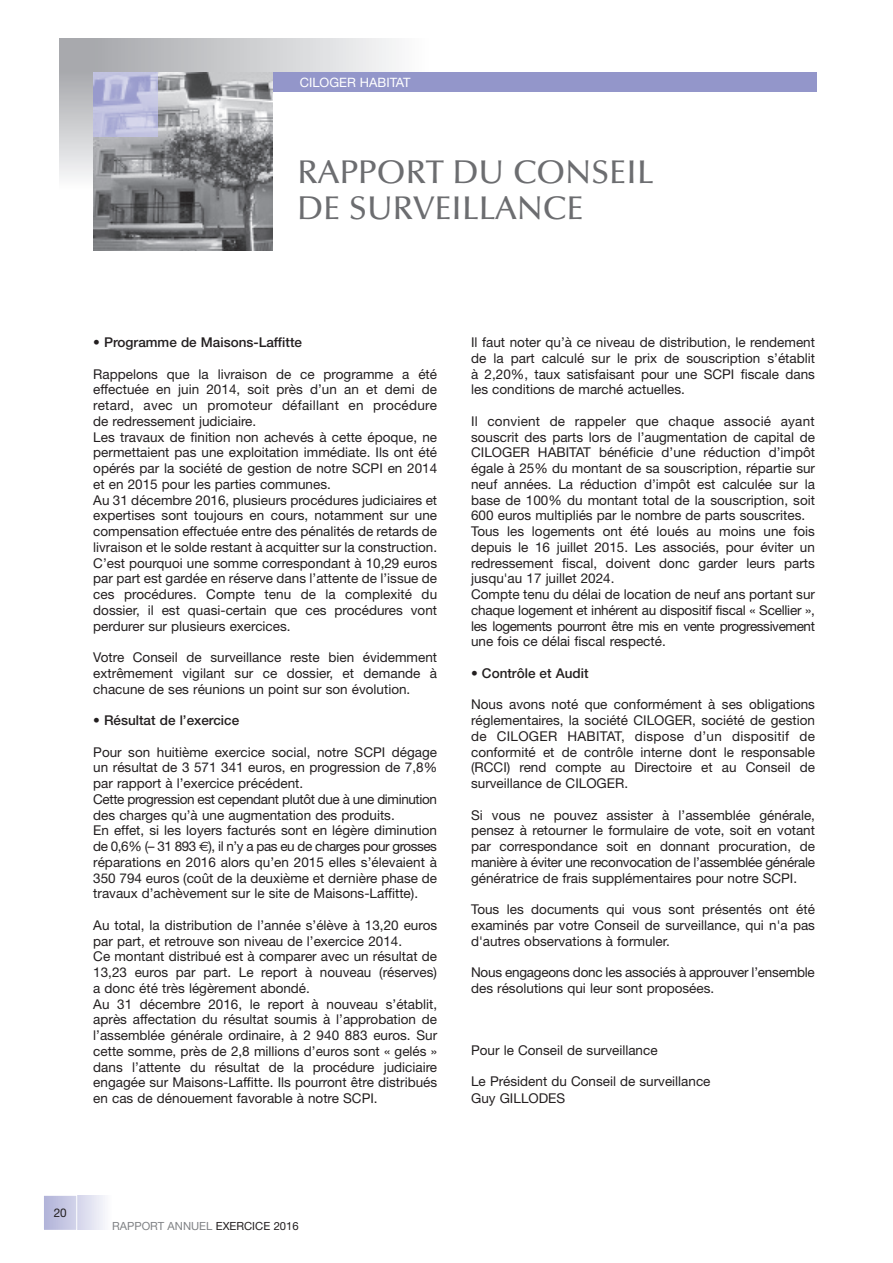
<style>
.page{position:relative;width:893px;height:1263px;background:#fff}
.page>*{position:absolute;margin:0;border:0;box-sizing:border-box;transform-origin:0 0}
.t1{font:500 33px/36px "Optima";color:#6c6d70}
.t2{font:13.5px/15.8px "Helvetica Neue";color:#231f20}
.t3{font:500 13.5px "Helvetica Neue";color:#231f20}
.t4{font:12.9px "Helvetica Neue";color:#fff}
.t5{font:12px "Helvetica Neue";color:#231f20}
.t6{font:11.25px "Helvetica Neue";color:#808285}
.s1{font-family:"Euro Sans"}
.s2{color:#231f20}
</style>
<div class="page">
<div style="left:60px;top:38px;width:34px;height:34px;background:#a8a9ad"></div>
<div style="left:60px;top:95px;width:34px;height:95px;background:#b9babd"></div>
<div style="left:60px;top:102px;width:34px;height:88px;background:#bebfc1"></div>
<div style="left:60px;top:109px;width:34px;height:81px;background:#c2c3c6"></div>
<div style="left:60px;top:116px;width:34px;height:74px;background:#c7c8ca"></div>
<div style="left:60px;top:123px;width:34px;height:67px;background:#cccdcf"></div>
<div style="left:60px;top:130px;width:34px;height:60px;background:#d1d2d4"></div>
<div style="left:60px;top:136px;width:34px;height:54px;background:#d5d6d8"></div>
<div style="left:60px;top:142px;width:34px;height:48px;background:#d9dadc"></div>
<div style="left:60px;top:148px;width:34px;height:42px;background:#dddee0"></div>
<div style="left:60px;top:153px;width:34px;height:37px;background:#e1e2e4"></div>
<div style="left:60px;top:159px;width:34px;height:31px;background:#e5e6e8"></div>
<div style="left:60px;top:163px;width:34px;height:27px;background:#e9eaeb"></div>
<div style="left:60px;top:168px;width:34px;height:22px;background:#ededee"></div>
<div style="left:60px;top:173px;width:34px;height:17px;background:#f0f1f2"></div>
<div style="left:60px;top:177px;width:34px;height:13px;background:#f4f5f5"></div>
<div style="left:60px;top:182px;width:34px;height:8px;background:#f8f8f9"></div>
<hr style="left:60px;top:187px;width:34px;height:3px;background:#fcfcfc">
<div style="left:237px;top:38px;width:194px;height:34px;background:#cbccce"></div>
<div style="left:260px;top:38px;width:171px;height:34px;background:#d1d2d4"></div>
<div style="left:280px;top:38px;width:151px;height:34px;background:#d6d7d9"></div>
<div style="left:297px;top:38px;width:134px;height:34px;background:#dadbdd"></div>
<div style="left:313px;top:38px;width:118px;height:34px;background:#dedfe1"></div>
<div style="left:330px;top:38px;width:101px;height:34px;background:#e2e3e5"></div>
<div style="left:343px;top:38px;width:88px;height:34px;background:#e6e7e9"></div>
<div style="left:356px;top:38px;width:75px;height:34px;background:#eaebec"></div>
<div style="left:369px;top:38px;width:62px;height:34px;background:#eeeeef"></div>
<div style="left:383px;top:38px;width:48px;height:34px;background:#f1f2f3"></div>
<div style="left:396px;top:38px;width:35px;height:34px;background:#f5f5f6"></div>
<div style="left:409px;top:38px;width:22px;height:34px;background:#f9f9f9"></div>
<div style="left:422px;top:38px;width:9px;height:34px;background:#fdfdfd"></div>
<div style="left:272px;top:72px;width:544px;height:19px;background:#9396ca"></div>
<img style="left:94px;top:73px;width:178px;height:178px">
<img style="left:94px;top:73px;width:63px;height:63px">
<div style="left:53px;top:1196px;width:58px;height:34px;background:#babcdd"></div>
<div style="left:57px;top:1196px;width:54px;height:34px;background:#bebfdf"></div>
<div style="left:61px;top:1196px;width:50px;height:34px;background:#c2c4e1"></div>
<div style="left:64px;top:1196px;width:47px;height:34px;background:#c6c7e3"></div>
<div style="left:68px;top:1196px;width:43px;height:34px;background:#cacbe5"></div>
<div style="left:72px;top:1196px;width:39px;height:34px;background:#cecfe8"></div>
<div style="left:77px;top:1196px;width:34px;height:34px;background:#dddeee"></div>
<div style="left:78px;top:1196px;width:33px;height:34px;background:#d4d5eb"></div>
<div style="left:81px;top:1196px;width:30px;height:34px;background:#d9d9ec"></div>
<div style="left:85px;top:1196px;width:26px;height:34px;background:#dddeef"></div>
<div style="left:89px;top:1196px;width:22px;height:34px;background:#e1e2f1"></div>
<div style="left:92px;top:1196px;width:19px;height:34px;background:#e6e6f3"></div>
<div style="left:95px;top:1196px;width:16px;height:34px;background:#e9eaf4"></div>
<div style="left:99px;top:1196px;width:12px;height:34px;background:#eeeef6"></div>
<div style="left:102px;top:1196px;width:9px;height:34px;background:#f1f2f9"></div>
<div style="left:105px;top:1196px;width:6px;height:34px;background:#f5f5fa"></div>
<hr style="left:108px;top:1196px;width:3px;height:34px;background:#fafafc">
<div style="left:43px;top:1195px;width:34px;height:36px;border:1px solid #fff"></div>
<p class="t4" style="left:300px;top:74px;width:112px">CILOGER HABITAT</p>
<h1 class="t1" style="left:298px;top:155px;width:357px">RAPPORT DU CONSEIL<br>DE SURVEILLANCE</h1>
<p class="t3" style="left:93px;top:334px;width:210px">• Programme de Maisons-Laffitte</p>
<p class="t2" style="left:93px;top:366px;width:345px">Rappelons que la livraison de ce programme a été effectuée en juin 2014, soit près d’un an et demi de retard, avec un promoteur défaillant en procédure de redressement judiciaire.<br>Les travaux de finition non achevés à cette époque, ne permettaient pas une exploitation immédiate. Ils ont été opérés par la société de gestion de notre SCPI en 2014 et en 2015 pour les parties communes.<br>Au 31 décembre 2016, plusieurs procédures judiciaires et expertises sont toujours en cours, notamment sur une compensation effectuée entre des pénalités de retards de livraison et le solde restant à acquitter sur la construction.<br>C’est pourquoi une somme correspondant à 10,29 euros par part est gardée en réserve dans l’attente de l’issue de ces procédures. Compte tenu de la complexité du dossier, il est quasi-certain que ces procédures vont perdurer sur plusieurs exercices.</p>
<p class="t2" style="left:93px;top:649px;width:345px;text-align:justify">Votre Conseil de surveillance reste bien évidemment extrêmement vigilant sur ce dossier, et demande à chacune de ses réunions un point sur son évolution.</p>
<p class="t3" style="left:93px;top:712px;width:147px">• Résultat de l’exercice</p>
<p class="t2" style="left:93px;top:744px;width:345px">Pour son huitième exercice social, notre SCPI dégage un résultat de 3 571 341 euros, en progression de 7,8% par rapport à l’exercice précédent.<br>Cette progression est cependant plutôt due à une diminution des charges qu’à une augmentation des produits.<br>En effet, si les loyers facturés sont en légère diminution de 0,6% (– 31 893 <span class="s1">€</span>), il n’y a pas eu de charges pour grosses réparations en 2016 alors qu’en 2015 elles s’élevaient à 350 794 euros (coût de la deuxième et dernière phase de travaux d’achèvement sur le site de Maisons-Laffitte).</p>
<p class="t2" style="left:93px;top:917px;width:345px">Au total, la distribution de l’année s’élève à 13,20 euros par part, et retrouve son niveau de l’exercice 2014.<br>Ce montant distribué est à comparer avec un résultat de 13,23 euros par part. Le report à nouveau (réserves) a donc été très légèrement abondé.<br>Au 31 décembre 2016, le report à nouveau s’établit, après affectation du résultat soumis à l’approbation de l’assemblée générale ordinaire, à 2 940 883 euros. Sur cette somme, près de 2,8 millions d’euros sont « gelés » dans l’attente du résultat de la procédure judiciaire engagée sur Maisons-Laffitte. Ils pourront être distribués en cas de dénouement favorable à notre SCPI.</p>
<p class="t2" style="left:471px;top:334px;width:345px;text-align:justify">Il faut noter qu’à ce niveau de distribution, le rendement de la part calculé sur le prix de souscription s’établit à 2,20%, taux satisfaisant pour une SCPI fiscale dans les conditions de marché actuelles.</p>
<p class="t2" style="left:471px;top:413px;width:345px">Il convient de rappeler que chaque associé ayant souscrit des parts lors de l’augmentation de capital de CILOGER HABITAT bénéficie d’une réduction d’impôt égale à 25% du montant de sa souscription, répartie sur neuf années. La réduction d’impôt est calculée sur la base de 100% du montant total de la souscription, soit 600 euros multipliés par le nombre de parts souscrites.<br>Tous les logements ont été loués au moins une fois depuis le 16 juillet 2015. Les associés, pour éviter un redressement fiscal, doivent donc garder leurs parts jusqu'au 17 juillet 2024.<br>Compte tenu du délai de location de neuf ans portant sur chaque logement et inhérent au dispositif fiscal « Scellier », les logements pourront être mis en vente progressivement une fois ce délai fiscal respecté.</p>
<p class="t3" style="left:471px;top:665px;width:119px">• Contrôle et Audit</p>
<p class="t2" style="left:471px;top:696px;width:345px;text-align:justify">Nous avons noté que conformément à ses obligations réglementaires, la société CILOGER, société de gestion de CILOGER HABITAT, dispose d’un dispositif de conformité et de contrôle interne dont le responsable (RCCI) rend compte au Directoire et au Conseil de surveillance de CILOGER.</p>
<p class="t2" style="left:471px;top:807px;width:346px;text-align:justify">Si vous ne pouvez assister à l’assemblée générale, pensez à retourner le formulaire de vote, soit en votant par correspondance soit en donnant procuration, de manière à éviter une reconvocation de l’assemblée générale génératrice de frais supplémentaires pour notre SCPI.</p>
<p class="t2" style="left:471px;top:901px;width:345px;text-align:justify">Tous les documents qui vous sont présentés ont été examinés par votre Conseil de surveillance, qui n'a pas d'autres observations à formuler.</p>
<p class="t2" style="left:471px;top:964px;width:345px">Nous engageons donc les associés à approuver l’ensemble des résolutions qui leur sont proposées.</p>
<p class="t2" style="left:471px;top:1042px;width:188px">Pour le Conseil de surveillance</p>
<p class="t2" style="left:471px;top:1073px;width:241px;line-height:16.5px">Le Président du Conseil de surveillance<br>Guy GILLODES</p>
<p class="t5" style="left:54px;top:1206px;width:15px">20</p>
<p class="t6" style="left:112px;top:1219px;width:188px">RAPPORT ANNUEL <span class="s2">EXERCICE 2016</span></p>
</div>
